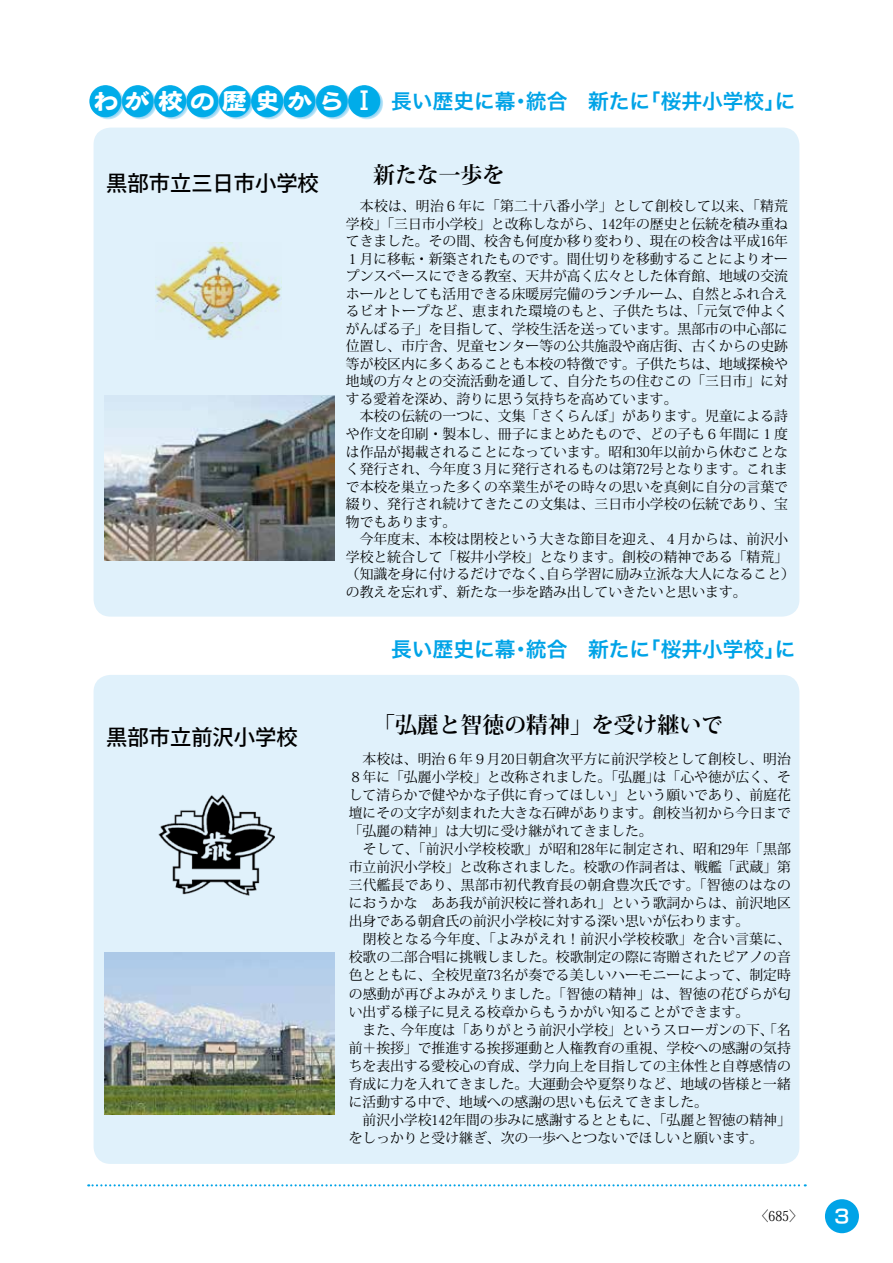
<style>
.page{position:relative;width:893px;height:1263px;background:#fff}
.page>*{position:absolute;margin:0;border:0;box-sizing:border-box;transform-origin:0 0}
.t1{font:24.9px "Hourei Std EB";letter-spacing:.29em;color:#fff}
.t2{font:700 22.35px "Koz Min Pro";color:#000}
.t3{font:500 21.3px "Koz Go Pro";color:#000}
.t4{font:20.7px "Hira Kaku Pro W6";color:#00a3e7}
.t5{font:18px "New Rodin Pro B";color:#fff}
.t6{font:13.8px/17.5px "Koz Min Pro";color:#000}
.s1{font-family:"Shin Go Pro";font-weight:500}
</style>
<div class="page">
<svg style="left:88px;top:1184px;width:718px;height:2px"></svg>
<div style="left:825px;top:1199px;width:34px;height:34px;background:#00a3e7;border-radius:50%"></div>
<div style="left:94px;top:128px;width:705px;height:489px;background:#e0f1fb;border-radius:17px"></div>
<div style="left:94px;top:675px;width:705px;height:489px;background:#e0f1fb;border-radius:17px"></div>
<svg style="left:92px;top:87px;width:32px;height:32px"></svg>
<svg style="left:124px;top:87px;width:33px;height:32px"></svg>
<svg style="left:157px;top:87px;width:32px;height:32px"></svg>
<svg style="left:189px;top:87px;width:32px;height:32px"></svg>
<svg style="left:221px;top:87px;width:33px;height:32px"></svg>
<svg style="left:254px;top:87px;width:32px;height:32px"></svg>
<svg style="left:286px;top:87px;width:32px;height:32px"></svg>
<svg style="left:318px;top:87px;width:33px;height:32px"></svg>
<svg style="left:351px;top:87px;width:32px;height:32px"></svg>
<div style="left:89px;top:85px;width:33px;height:32px;background:#00ace9;border-radius:50%"></div>
<div style="left:122px;top:85px;width:32px;height:32px;background:#00ace9;border-radius:50%"></div>
<div style="left:154px;top:85px;width:32px;height:32px;background:#00ace9;border-radius:50%"></div>
<div style="left:186px;top:85px;width:33px;height:32px;background:#00ace9;border-radius:50%"></div>
<div style="left:219px;top:85px;width:32px;height:32px;background:#00ace9;border-radius:50%"></div>
<div style="left:251px;top:85px;width:32px;height:32px;background:#00ace9;border-radius:50%"></div>
<div style="left:283px;top:85px;width:33px;height:32px;background:#00ace9;border-radius:50%"></div>
<div style="left:316px;top:85px;width:32px;height:32px;background:#00ace9;border-radius:50%"></div>
<div style="left:348px;top:85px;width:32px;height:32px;background:#00ace9;border-radius:50%"></div>
<img style="left:105px;top:395px;width:229px;height:166px">
<img style="left:105px;top:953px;width:229px;height:161px">
<img style="left:158px;top:794px;width:117px;height:102px">
<img style="left:155px;top:243px;width:127px;height:97px">
<h1 class="t1" style="left:94px;top:85px;width:284px">わが校の歴史から<span class="s1">Ⅰ</span></h1>
<h3 class="t4" style="left:391px;top:82px;width:406px">長い歴史に幕・統合　新たに「桜井小学校」に</h3>
<h3 class="t3" style="left:106px;top:169px;width:214px">黒部市立三日市小学校</h3>
<h3 class="t3" style="left:106px;top:723px;width:193px">黒部市立前沢小学校</h3>
<h2 class="t2" style="left:373px;top:159px;width:133px">新たな一歩を</h2>
<p class="t6" style="left:346px;top:197px;width:451px">　本校は、明治６年に「第二十八番小学」として創校して以来、「精荒学校」「三日市小学校」と改称しながら、142年の歴史と伝統を積み重ねてきました。その間、校舎も何度か移り変わり、現在の校舎は平成16年１月に移転・新築されたものです。間仕切りを移動することによりオープンスペースにできる教室、天井が高く広々とした体育館、地域の交流ホールとしても活用できる床暖房完備のランチルーム、自然とふれ合えるビオトープなど、恵まれた環境のもと、子供たちは、「元気で仲よくがんばる子」を目指して、学校生活を送っています。黒部市の中心部に位置し、市庁舎、児童センター等の公共施設や商店街、古くからの史跡等が校区内に多くあることも本校の特徴です。子供たちは、地域探検や地域の方々との交流活動を通して、自分たちの住むこの「三日市」に対する愛着を深め、誇りに思う気持ちを高めています。<br>　本校の伝統の一つに、文集「さくらんぼ」があります。児童による詩や作文を印刷・製本し、冊子にまとめたもので、どの子も６年間に１度は作品が掲載されることになっています。昭和30年以前から休むことなく発行され、今年度３月に発行されるものは第72号となります。これまで本校を巣立った多くの卒業生がその時々の思いを真剣に自分の言葉で綴り、発行され続けてきたこの文集は、三日市小学校の伝統であり、宝物でもあります。<br>　今年度末、本校は閉校という大きな節目を迎え、４月からは、前沢小学校と統合して「桜井小学校」となります。創校の精神である「精荒」（知識を身に付けるだけでなく、自ら学習に励み立派な大人になること）の教えを忘れず、新たな一歩を踏み出していきたいと思います。</p>
<h3 class="t4" style="left:391px;top:631px;width:406px">長い歴史に幕・統合　新たに「桜井小学校」に</h3>
<h2 class="t2" style="left:373px;top:708px;width:352px">「弘麗と智徳の精神」を受け継いで</h2>
<p class="t6" style="left:349px;top:749px;width:444px;line-height:18.1px">　本校は、明治６年９月20 日朝倉次平方に前沢学校として創校し、明治８年に「弘麗小学校」と改称されました。「弘麗」は「心や徳が広く、そして清らかで健やかな子供に育ってほしい」という願いであり、前庭花壇にその文字が刻まれた大きな石碑があります。創校当初から今日まで「弘麗の精神」は大切に受け継がれてきました。<br>　そして、「前沢小学校校歌」が昭和28年に制定され、昭和29年「黒部市立前沢小学校」と改称されました。校歌の作詞者は、戦艦「武蔵」第三代艦長であり、黒部市初代教育長の朝倉豊次氏です。「智徳のはなのにおうかな　ああ我が前沢校に誉れあれ」という歌詞からは、前沢地区出身である朝倉氏の前沢小学校に対する深い思いが伝わります。<br>　閉校となる今年度、「よみがえれ！前沢小学校校歌」を合い言葉に、校歌の二部合唱に挑戦しました。校歌制定の際に寄贈されたピアノの音色とともに、全校児童73名が奏でる美しいハーモニーによって、制定時の感動が再びよみがえりました。「智徳の精神」は、智徳の花びらが匂い出ずる様子に見える校章からもうかがい知ることができます。<br>　また、今年度は「ありがとう前沢小学校」というスローガンの下、「名前＋挨拶」で推進する挨拶運動と人権教育の重視、学校への感謝の気持ちを表出する愛校心の育成、学力向上を目指しての主体性と自尊感情の育成に力を入れてきました。大運動会や夏祭りなど、地域の皆様と一緒に活動する中で、地域への感謝の思いも伝えてきました。<br>　前沢小学校142年間の歩みに感謝するとともに、「弘麗と智徳の精神」をしっかりと受け継ぎ、次の一歩へとつないでほしいと願います。</p>
<p class="t6" style="left:755px;top:1207px;width:50px">〈685〉</p>
<h3 class="t5" style="left:834px;top:1200px;width:16px">3</h3>
</div>
